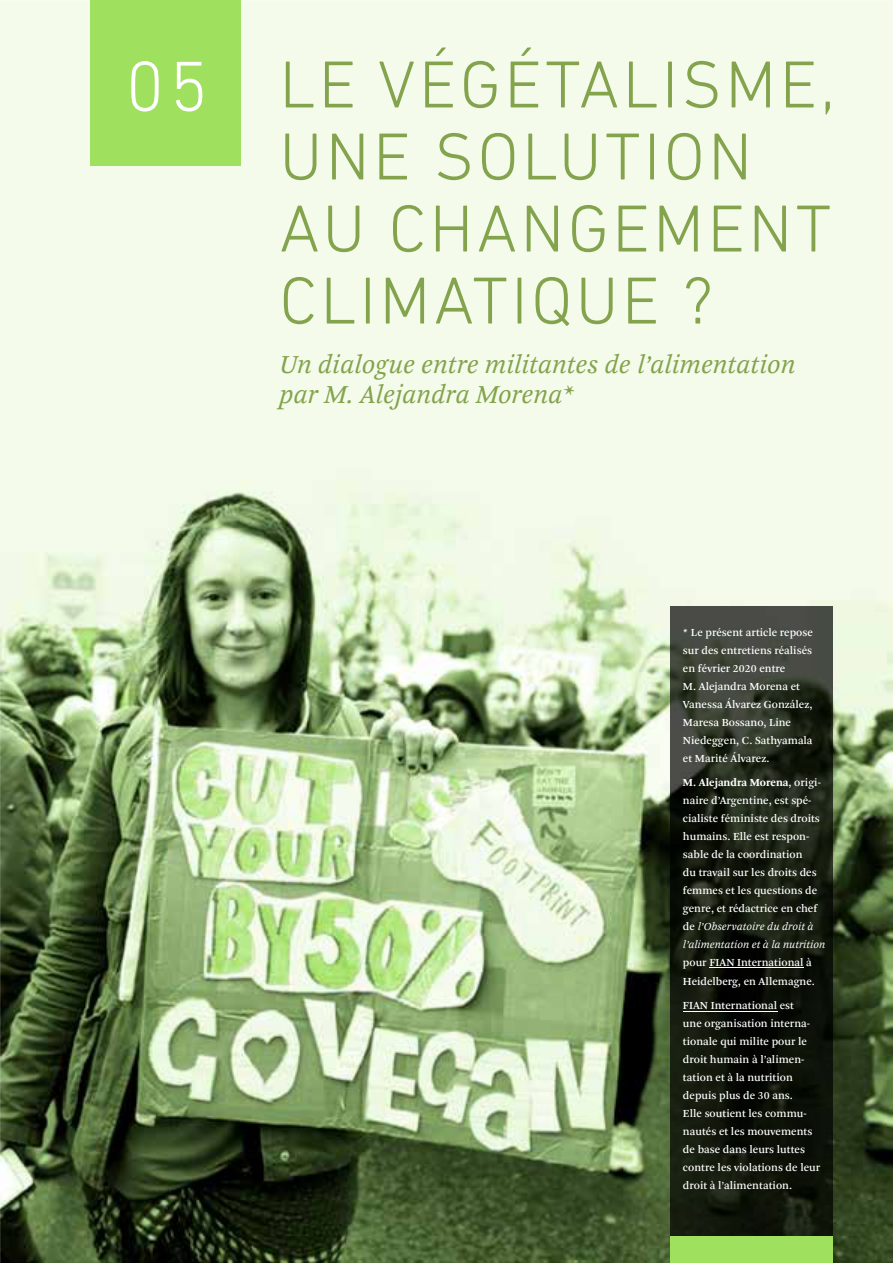
<style>
.page{position:relative;width:893px;height:1263px;background:#fff}
.page>*{position:absolute;margin:0;border:0;box-sizing:border-box;transform-origin:0 0}
.t1{font:300 72px "DIN Next LT Pro";color:#fff}
.t2{font:300 67.5px/72px "DIN Next LT Pro";letter-spacing:.05em;color:#84a34d}
.t3{font:italic 27px/30px "Arnhem Pro Blond";letter-spacing:-.005em;color:#84a34d}
.t4{font:11.25px/18px "Arnhem Pro";color:#fff}
.t5{font:italic 11.25px/18px "Arnhem Pro Blond";color:#fff}
.s1{font-weight:700}
.s2{font-family:"Arnhem Pro";font-style:normal}
</style>
<div class="page">
<img style="left:0;top:0;width:893px;height:1263px">
<div style="left:90px;top:0;width:150px;height:165px;background:#9fe15f"></div>
<img style="left:671px;top:606px;width:162px;height:630px">
<div style="left:671px;top:1236px;width:162px;height:27px;background:#9fe15f"></div>
<hr style="left:709px;top:967px;width:94px;height:1px;background:#fff">
<hr style="left:683px;top:1011px;width:94px;height:1px;background:#fff">
<h1 class="t1" style="left:126px;top:45px;width:84px">05</h1>
<h2 class="t2" style="left:279px;top:48px;width:557px">LE VÉGÉTALISME,<br>UNE SOLUTION<br>AU CHANGEMENT<br>CLIMATIQUE ?</h2>
<h3 class="t3" style="left:279px;top:350px;width:517px">Un dialogue entre militantes de l’alimentation par M. Alejandra Morena*</h3>
<p class="t4" style="left:683px;top:623px;width:131px">* Le présent article repose sur des entretiens réalisés en février 2020 entre<br>M. Alejandra Morena et<br>Vanessa Álvarez González,<br>Maresa Bossano, Line<br>Niedeggen, C. Sathyamala et Marité Álvarez.</p>
<p class="t4" style="left:683px;top:773px;width:139px"><span class="s1">M. Alejandra Morena</span>, origi&shy;naire d’Argentine, est spé&shy;cialiste féministe des droits humains. Elle est respon&shy;sable de la coordination<br>du travail sur les droits des femmes et les questions de genre, et rédactrice en chef</p>
<p class="t5" style="left:683px;top:917px;width:144px"><span class="s2">de</span> l’Observatoire du droit à l’alimentation et à la nutrition</p>
<p class="t4" style="left:683px;top:952px;width:134px;line-height:19.8px">pour FIAN International à<br>Heidelberg, en Allemagne.</p>
<p class="t4" style="left:683px;top:997px;width:139px">FIAN International est<br>une organisation interna&shy;tionale qui milite pour le droit humain à l’alimen&shy;tation et à la nutrition depuis plus de 30 ans.<br>Elle soutient les commu&shy;nautés et les mouvements de base dans leurs luttes contre les violations de leur droit à l’alimentation.</p>
</div>
